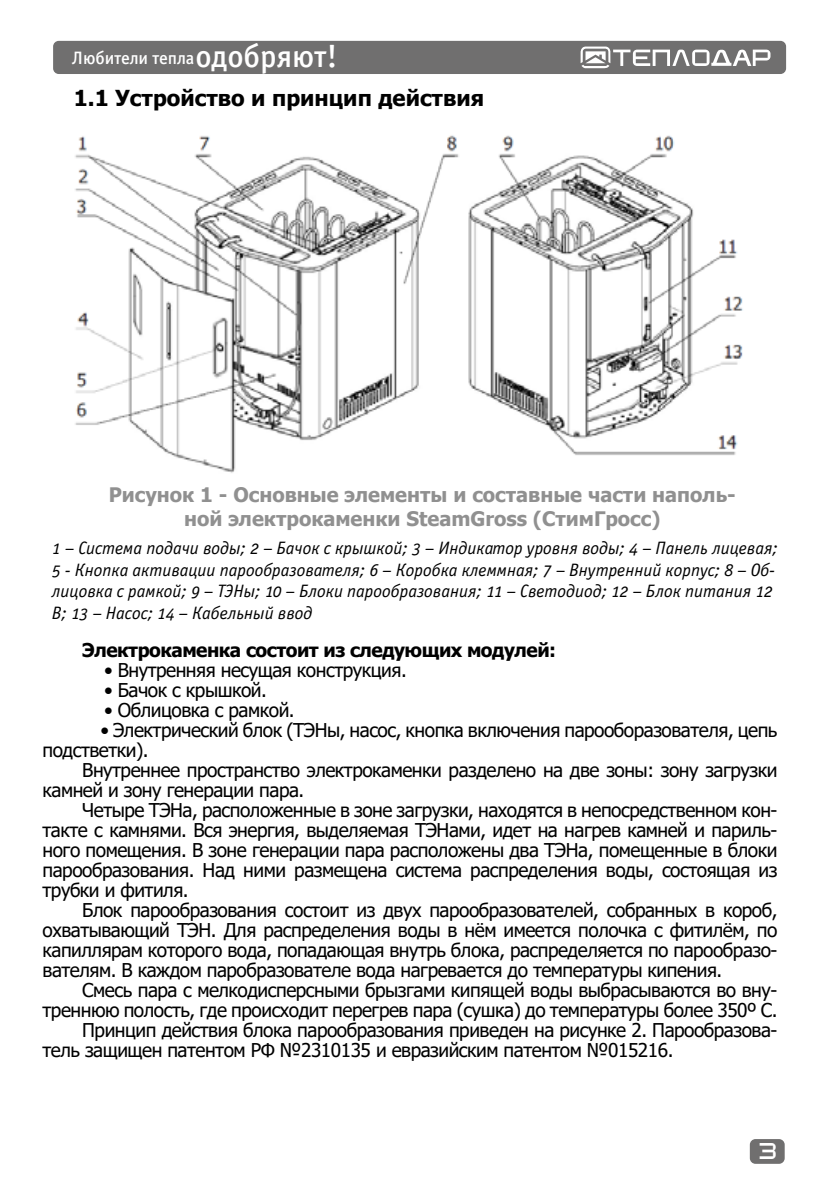
<style>
.page{position:relative;width:840px;height:1191px;background:#fff}
.page>*{position:absolute;margin:0;border:0;box-sizing:border-box;transform-origin:0 0}
.t1{font:700 22px "Tahoma";color:#000}
.t2{font:700 20px/24px "Tahoma";color:#909090;text-align:center}
.t3{font:19px/20px "Tahoma";letter-spacing:-.025em;color:#000}
.t4{font:700 19px "Tahoma";letter-spacing:-.025em;color:#000}
.t5{font:italic 18px/21.6px "Officina Sans Book OSC";color:#000}
.t6{font:18px "Officina Sans Medium C";letter-spacing:-.005em;color:#fff}
.t7{font:16px "teplodar";color:#fff}
.s1{font-size:32px}
</style>
<div class="page">
<div style="left:749px;top:1139px;width:35px;height:24px;background:#706f6f;border-radius:6px"></div>
<div style="left:53px;top:41px;width:732px;height:33px;background:#706f6f;border-radius:6px"></div>
<svg style="left:580px;top:46px;width:190px;height:22px"></svg>
<img style="left:75px;top:135px;width:668px;height:338px">
<p class="t6" style="left:72px;top:48px;width:267px">Любители тепла<span class="s1">одобряют!</span></p>
<p class="t1" style="left:74px;top:82px;width:412px">1.1 Устройство и принцип действия</p>
<p class="t2" style="left:109px;top:483px;width:628px">Рисунок 1 - Основные элементы и составные части наполь&shy;ной электрокаменки SteamGross (СтимГросс)</p>
<p class="t5" style="left:52px;top:537px;width:727px">1 – Система подачи воды; 2 – Бачок с крышкой; 3 – Индикатор уровня воды; 4 – Панель лицевая; 5 - Кнопка активации парообразователя; 6 – Коробка клеммная; 7 – Внутренний корпус; 8 – Об&shy;лицовка с рамкой; 9 – ТЭНы; 10 – Блоки парообразования; 11 – Светодиод; 12 – Блок питания 12<br>В; 13 – Насос; 14 – Кабельный ввод</p>
<p class="t4" style="left:82px;top:636px;width:475px">Электрокаменка состоит из следующих модулей:</p>
<p class="t3" style="left:104px;top:661px;width:304px">• Внутренняя несущая конструкция.</p>
<p class="t3" style="left:104px;top:681px;width:164px">• Бачок с крышкой.</p>
<p class="t3" style="left:104px;top:701px;width:192px">• Облицовка с рамкой.</p>
<p class="t3" style="left:43px;top:721px;width:736px;text-indent:58px">• Электрический блок (ТЭНы, насос, кнопка включения парооборазователя, цепь подстветки).</p>
<p class="t3" style="left:43px;top:761px;width:736px;text-indent:40px">Внутреннее пространство электрокаменки разделено на две зоны: зону загрузки камней и зону генерации пара.</p>
<p class="t3" style="left:43px;top:801px;width:736px;text-align:justify;text-indent:40px">Четыре ТЭНа, расположенные в зоне загрузки, находятся в непосредственном кон&shy;такте с камнями. Вся энергия, выделяемая ТЭНами, идет на нагрев камней и париль&shy;ного помещения. В зоне генерации пара расположены два ТЭНа, помещенные в блоки парообразования. Над ними размещена система распределения воды, состоящая из трубки и фитиля.</p>
<p class="t3" style="left:43px;top:901px;width:736px;text-align:justify;text-indent:40px">Блок парообразования состоит из двух парообразователей, собранных в короб, охватывающий ТЭН. Для распределения воды в нём имеется полочка с фитилём, по капиллярам которого вода, попадающая внутрь блока, распределяется по парообразо&shy;вателям. В каждом паробразователе вода нагревается до температуры кипения.</p>
<p class="t3" style="left:82px;top:981px;width:696px">Смесь пара с мелкодисперсными брызгами кипящей воды выбрасываются во вну-</p>
<p class="t3" style="left:43px;top:1001px;width:736px">треннюю полость, где происходит перегрев пара (сушка) до температуры более 350º C.</p>
<p class="t3" style="left:82px;top:1021px;width:696px">Принцип действия блока парообразования приведен на рисунке 2. Парообразова-</p>
<p class="t3" style="left:43px;top:1041px;width:632px">тель защищен патентом РФ №2310135 и евразийским патентом №015216.</p>
<p class="t7" style="left:759px;top:1144px;width:18px">3</p>
</div>
